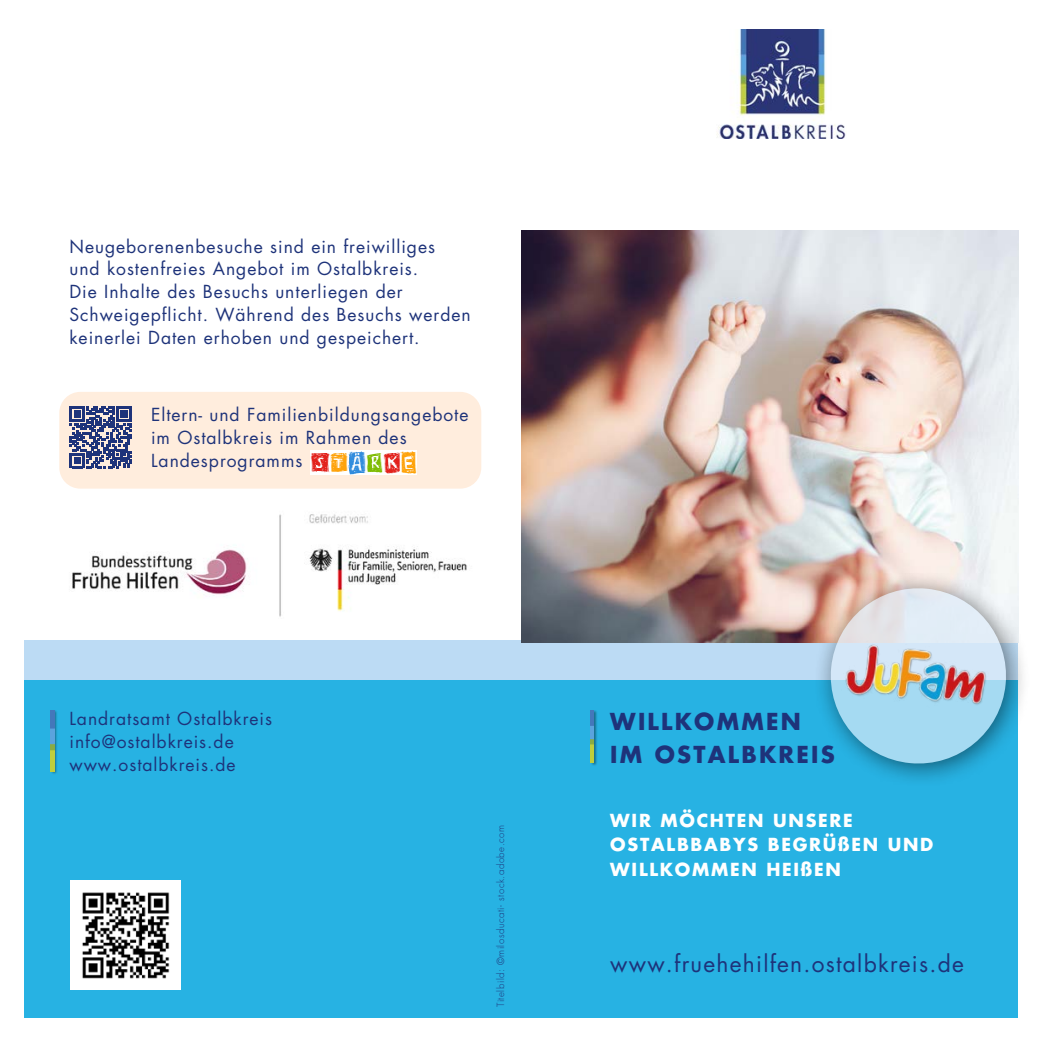
<style>
.page{position:relative;width:1042px;height:1042px;background:#fff}
.page>*{position:absolute;margin:0;border:0;box-sizing:border-box;transform-origin:0 0}
.t1{font:22.75px "Futura Std";letter-spacing:.055em;color:#1e337a}
.H1_Titel{font:700 22.75px "Futura Std";letter-spacing:.1em;color:#1e337a}
.t2{font:17.5px/22.8px "Futura Std";letter-spacing:.055em;color:#1e337a}
.t3{font:700 17.5px/24.5px "Futura Std";letter-spacing:.1em;color:#fff}
.t4{font:300 9.62px "Futura Std";letter-spacing:.055em;color:#1e337a}
</style>
<div class="page">
<div style="left:59px;top:392px;width:422px;height:97px;background:#ffeddd;border-radius:21px"></div>
<div style="left:25px;top:640px;width:993px;height:377px;background:#27b2e3"></div>
<div style="left:25px;top:640px;width:993px;height:40px;background:#bcdbf4"></div>
<div style="left:591px;top:710px;width:7px;height:56px;background:#000;opacity:.4"></div>
<img style="left:590px;top:710px;width:4px;height:52px">
<div style="left:51px;top:710px;width:7px;height:64px;background:#000;opacity:.4"></div>
<img style="left:51px;top:710px;width:3px;height:61px">
<img style="left:72px;top:514px;width:395px;height:103px">
<img style="left:71px;top:880px;width:109px;height:110px">
<img style="left:717px;top:30px;width:129px;height:108px">
<svg style="left:70px;top:406px;width:61px;height:62px"></svg>
<img style="left:310px;top:450px;width:106px;height:24px">
<img style="left:522px;top:231px;width:496px;height:412px">
<div style="left:812px;top:570px;width:219px;height:218px;background:#000;opacity:.75"></div>
<svg style="left:826px;top:584px;width:184px;height:184px;background:#a4cdde"></svg>
<img style="left:826px;top:636px;width:169px;height:77px">
<p class="t2" style="left:69px;top:235px;width:367px">Neugeborenenbesuche sind ein freiwilliges</p>
<p class="t2" style="left:69px;top:258px;width:403px">und kostenfreies Angebot im Ostalbkreis.<br>Die Inhalte des Besuchs unterliegen der Schweigepflicht. Während des Besuchs werden keinerlei Daten erhoben und gespeichert.</p>
<p class="t2" style="left:151px;top:403px;width:319px">Eltern- und Familienbildungsangebote im Ostalbkreis im Rahmen des<br>Landesprogramms</p>
<p class="t2" style="left:69px;top:707px;width:204px">Landratsamt Ostalbkreis</p>
<p class="t2" style="left:69px;top:730px;width:166px">info@ostalbkreis.de</p>
<p class="t2" style="left:69px;top:753px;width:168px">www.ostalbkreis.de</p>
<p class="t4" style="left:495px;top:1007px;width:184px;rotate:-90deg">Titelbild: ©milosducati- stock.adobe.com</p>
<h1 class="H1_Titel" style="left:610px;top:706px;width:192px">WILLKOMMEN</h1>
<h1 class="H1_Titel" style="left:610px;top:739px;width:226px">IM OSTALBKREIS</h1>
<p class="t3" style="left:610px;top:807px;width:325px">WIR MÖCHTEN UNSERE<br>OSTALBBABYS BEGRÜßEN UND</p>
<p class="t3" style="left:610px;top:856px;width:232px">WILLKOMMEN HEIßEN</p>
<p class="t1" style="left:610px;top:949px;width:355px">www.fruehehilfen.ostalbkreis.de</p>
</div>
